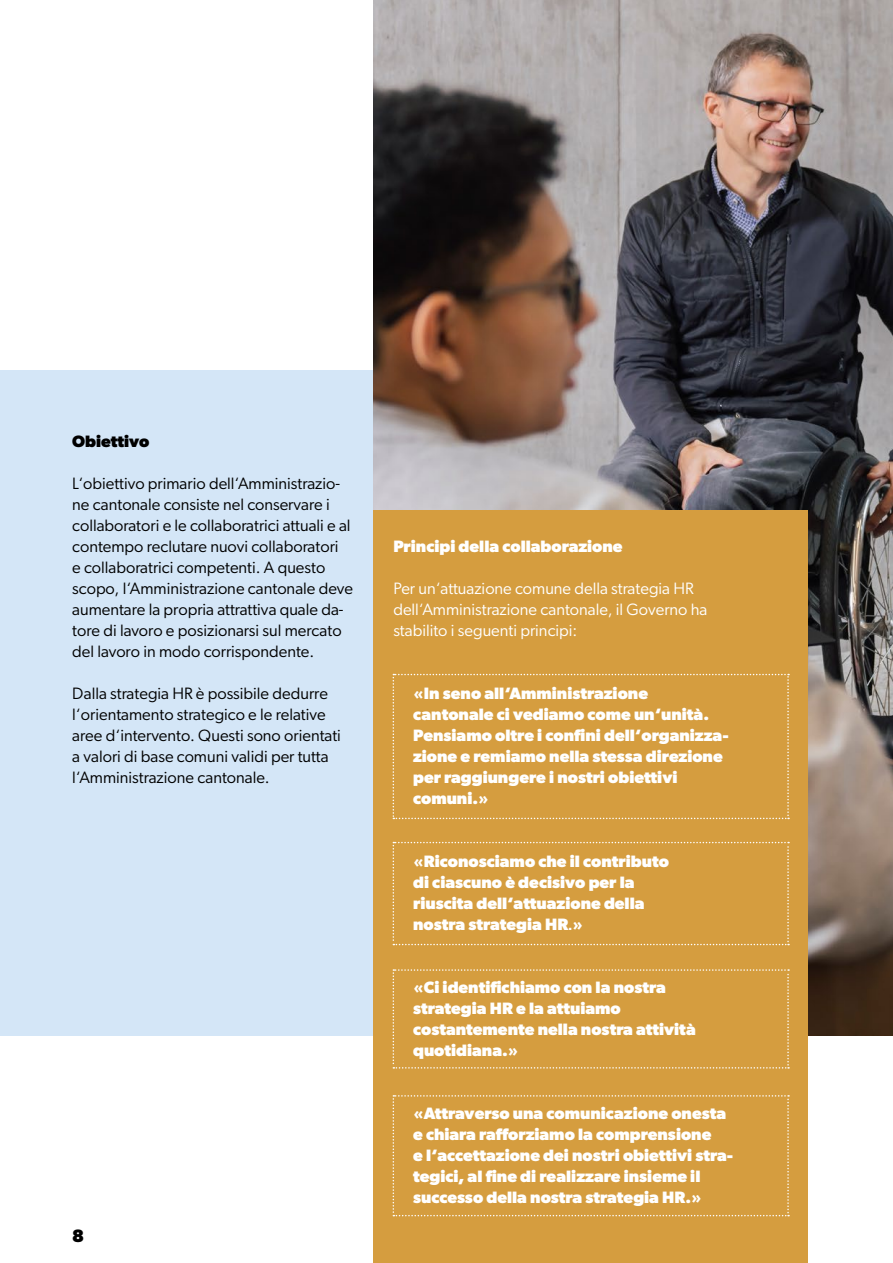
<style>
.page{position:relative;width:893px;height:1263px;background:#fff}
.page>*{position:absolute;margin:0;border:0;box-sizing:border-box;transform-origin:0 0}
.t1{font:700 18px "Gibson";color:#000}
.t2{font:700 16.5px/21px "Gibson";color:#fff}
.t3{font:16.5px/21px "Gibson";color:#000}
.t4{font:16.5px/21px "Gibson";color:#fff}
.t5{font:700 16.5px "Gibson";color:#000}
.s1{font-family:"URWDIN Semi Cond"}
</style>
<div class="page">
<div style="left:0;top:370px;width:893px;height:665px;background:#d4e6f7"></div>
<img style="left:373px;top:0;width:520px;height:1035px">
<div style="left:373px;top:510px;width:435px;height:753px;background:#d59d3f"></div>
<svg style="left:393px;top:674px;width:396px;height:145px"></svg>
<svg style="left:393px;top:842px;width:396px;height:103px"></svg>
<svg style="left:393px;top:969px;width:396px;height:99px"></svg>
<svg style="left:393px;top:1095px;width:396px;height:121px"></svg>
<p class="t5" style="left:72px;top:432px;width:79px">Obiettivo</p>
<p class="t3" style="left:72px;top:473px;width:282px">L‘obiettivo primario dell‘Amministrazio&shy;ne cantonale consiste nel conservare i collaboratori e le collaboratrici attuali e al contempo reclutare nuovi collaboratori<br>e collaboratrici competenti. A questo scopo, l‘Amministrazione cantonale deve aumentare la propria attrattiva quale da&shy;tore di lavoro e posizionarsi sul mercato del lavoro in modo corrispondente.</p>
<p class="t3" style="left:72px;top:683px;width:270px">Dalla strategia HR è possibile dedurre l‘orientamento strategico e le relative aree d‘intervento. Questi sono orientati a valori di base comuni validi per tutta l‘Amministrazione cantonale.</p>
<p class="t1" style="left:72px;top:1225px;width:13px">8</p>
<p class="t2" style="left:393px;top:536px;width:231px">Principi della collaborazione</p>
<p class="t4" style="left:393px;top:578px;width:316px">Per un‘attuazione comune della strategia HR dell‘Amministrazione cantonale, il Governo ha stabilito i seguenti principi:</p>
<p class="t2" style="left:413px;top:683px;width:317px">«In seno all‘Amministrazione cantonale ci vediamo come un‘unità.<br>Pensiamo oltre i confini dell‘organizza&shy;zione e remiamo nella stessa direzione per raggiungere i nostri obiettivi comuni.»</p>
<p class="t2" style="left:413px;top:851px;width:257px">«Riconosciamo che il contributo di ciascuno è decisivo per la riuscita dell‘attuazione della nostra strategia HR<span class="s1">.</span>»</p>
<p class="t2" style="left:413px;top:977px;width:284px">«Ci identifichiamo con la nostra strategia HR e la attuiamo costantemente nella nostra attività quotidiana.»</p>
<p class="t2" style="left:413px;top:1103px;width:322px">«Attraverso una comunicazione onesta e chiara rafforziamo la comprensione<br>e l‘accettazione dei nostri obiettivi stra&shy;tegici, al fine di realizzare insieme il successo della nostra strategia HR.»</p>
</div>
